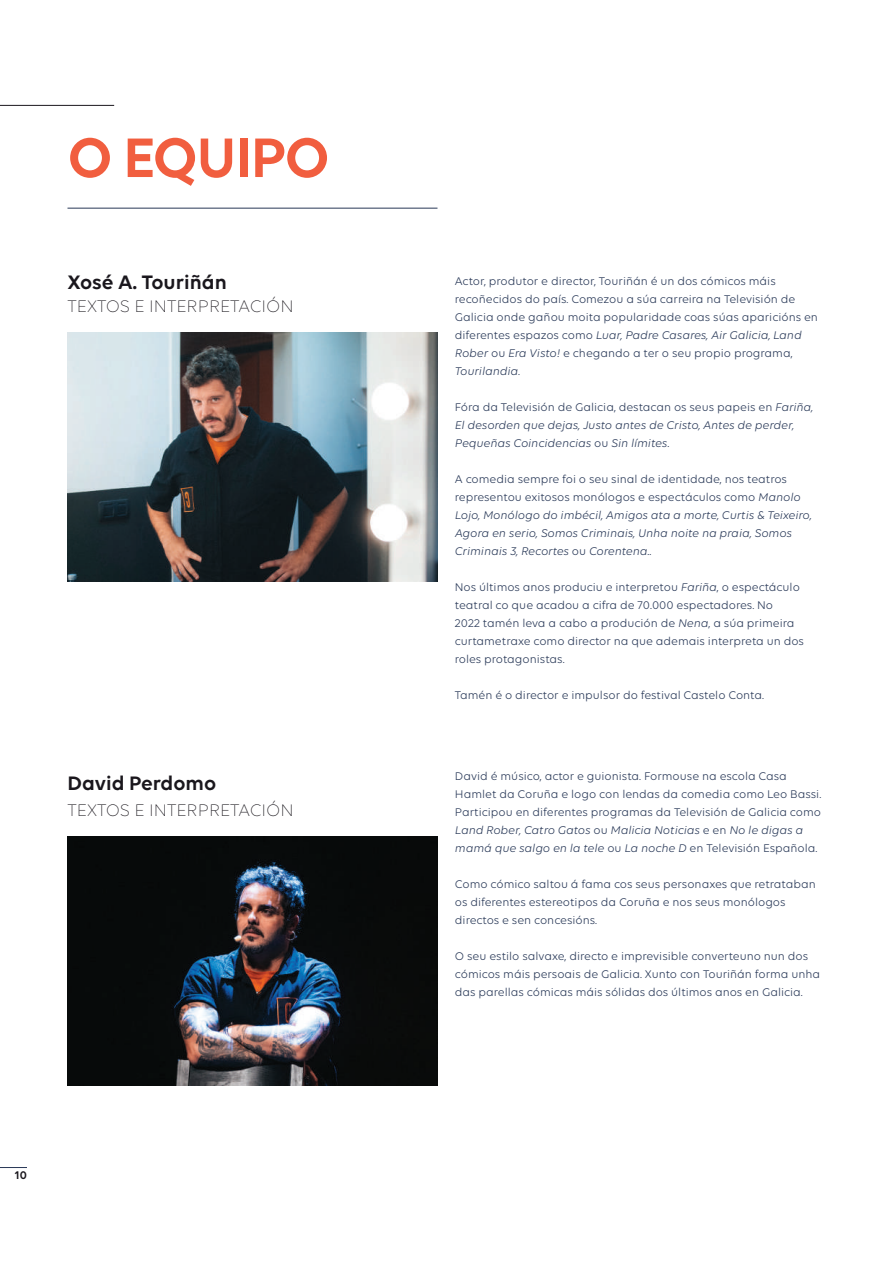
<style>
.page{position:relative;width:893px;height:1263px;background:#fff}
.page>*{position:absolute;margin:0;border:0;box-sizing:border-box;transform-origin:0 0}
.t1{font:600 60px "Volte";letter-spacing:-.02em;color:#f15e3f}
.t2{font:600 21px "Volte";color:#1a171d}
.t3{font:300 18px "Volte";color:#1a171d}
.t4{font:12px/18px "Volte";color:#283857}
.t5{font:italic 12px/18px "Volte";color:#283857}
.t6{font:600 12px "Volte";color:#1a171d}
.s1{font-style:italic}
.s2{font-style:normal}
</style>
<div class="page">
<svg style="left:0;top:1167px;width:27px;height:1px"></svg>
<hr style="left:0;top:105px;width:114px;height:1px;background:#1a171d">
<img style="left:68px;top:837px;width:369px;height:249px">
<img style="left:68px;top:333px;width:369px;height:249px">
<hr style="left:68px;top:208px;width:369px;height:1px;background:#283857">
<h1 class="t1" style="left:68px;top:122px;width:264px">O EQUIPO</h1>
<h2 class="t2" style="left:68px;top:270px;width:161px">Xosé A. Touriñán</h2>
<h3 class="t3" style="left:68px;top:296px;width:228px">TEXTOS E INTERPRETACIÓN</h3>
<h2 class="t2" style="left:68px;top:771px;width:150px">David Perdomo</h2>
<h3 class="t3" style="left:68px;top:800px;width:228px">TEXTOS E INTERPRETACIÓN</h3>
<p class="t6" style="left:15px;top:1168px;width:14px">10</p>
<p class="t4" style="left:455px;top:272px;width:365px">Actor, produtor e director, Touriñán é un dos cómicos máis recoñecidos do país. Comezou a súa carreira na Televisión de Galicia onde gañou moita popularidade coas súas aparicións en diferentes espazos como <span class="s1">Luar, Padre Casares, Air Galicia, Land Rober</span> ou <span class="s1">Era Visto!</span> e chegando a ter o seu propio programa, <span class="s1">Tourilandia</span>.</p>
<p class="t5" style="left:455px;top:398px;width:360px"><span class="s2">Fóra da Televisión de Galicia, destacan os seus papeis en</span> Fariña,<br>El desorden que dejas, Justo antes de Cristo, Antes de perder,<br>Pequeñas Coincidencias <span class="s2">ou</span> Sin límites.</p>
<p class="t5" style="left:455px;top:470px;width:358px"><span class="s2">A comedia sempre foi o seu sinal de identidade, nos teatros representou exitosos monólogos e espectáculos como</span> Manolo Lojo, Monólogo do imbécil, Amigos ata a morte, Curtis &amp; Teixeiro, Agora en serio, Somos Criminais, Unha noite na praia, Somos Criminais 3, Recortes <span class="s2">ou</span> Corentena.<span class="s2">.</span></p>
<p class="t4" style="left:455px;top:578px;width:351px">Nos últimos anos produciu e interpretou <span class="s1">Fariña</span>, o espectáculo teatral co que acadou a cifra de 70.000 espectadores. No<br>2022 tamén leva a cabo a produción de <span class="s1">Nena</span>, a súa primeira curtametraxe como director na que ademais interpreta un dos roles protagonistas.</p>
<p class="t4" style="left:455px;top:686px;width:311px">Tamén é o director e impulsor do festival Castelo Conta.</p>
<p class="t4" style="left:455px;top:767px;width:368px">David é músico, actor e guionista. Formouse na escola Casa Hamlet da Coruña e logo con lendas da comedia como Leo Bassi.<br>Participou en diferentes programas da Televisión de Galicia como <span class="s1">Land Rober, Catro Gatos</span> ou <span class="s1">Malicia Noticias</span> e en <span class="s1">No le digas a mamá que salgo en la tele</span> ou <span class="s1">La noche D</span> en Televisión Española.</p>
<p class="t4" style="left:455px;top:875px;width:362px">Como cómico saltou á fama cos seus personaxes que retrataban os diferentes estereotipos da Coruña e nos seus monólogos directos e sen concesións.</p>
<p class="t4" style="left:455px;top:947px;width:367px">O seu estilo salvaxe, directo e imprevisible converteuno nun dos cómicos máis persoais de Galicia. Xunto con Touriñán forma unha das parellas cómicas máis sólidas dos últimos anos en Galicia.</p>
</div>
